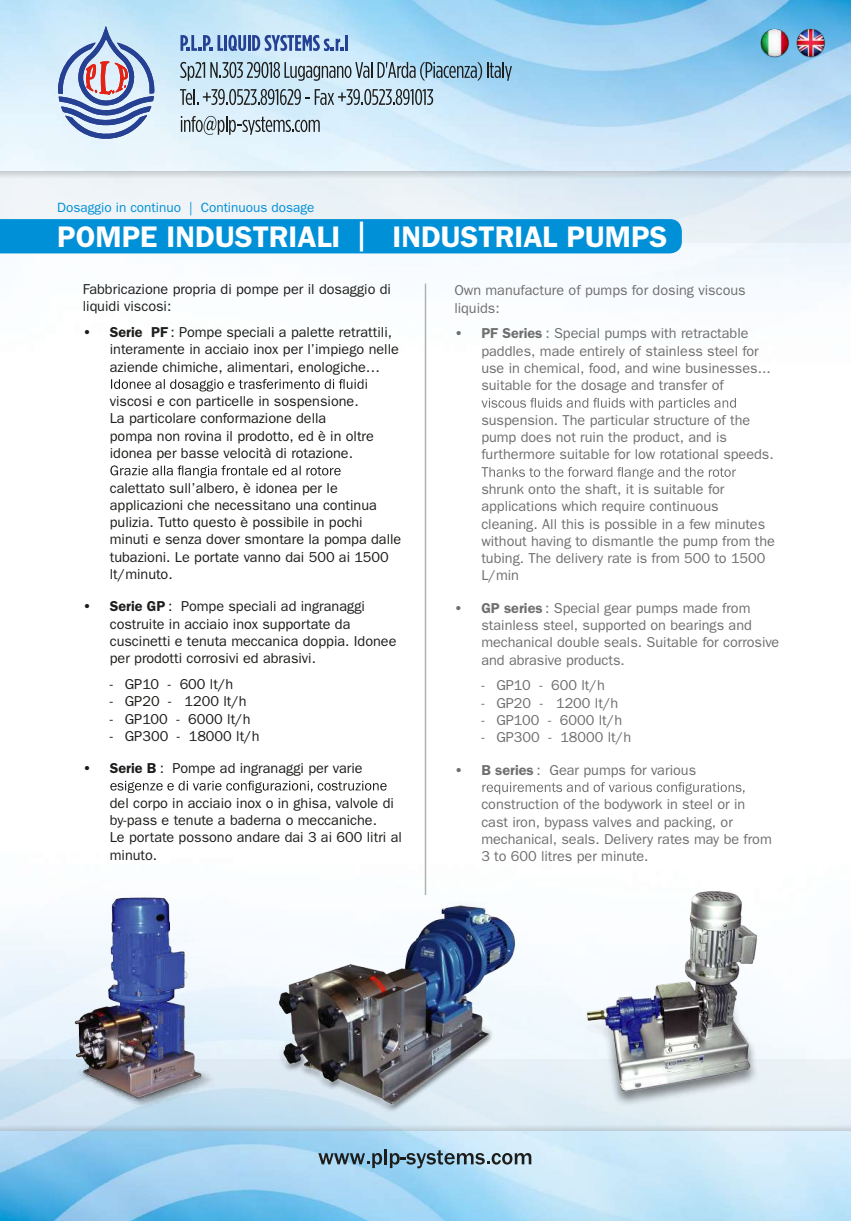
<style>
.page{position:relative;width:851px;height:1221px;background:#fff}
.page>*{position:absolute;margin:0;border:0;box-sizing:border-box;transform-origin:0 0}
.t1{font:600 29.85px "ITC Franklin Gothic Std";color:#fff}
.t2{font:14.4px/17.2px "ITC Franklin Gothic Std";color:#1d1d1b}
.t3{font:14.4px/17.2px "ITC Franklin Gothic Std";color:#706f6f}
.t4{font:13.5px "ITC Franklin Gothic Std";color:#0090d7}
.s1{font-weight:500;font-stretch:condensed}
.s2{font-weight:600}
</style>
<div class="page">
<img style="left:0;top:1130px;width:850px;height:90px">
<img style="left:0;top:0;width:850px;height:171px">
<svg style="left:0;top:172px;width:850px;height:71px;background:#e4edf3"></svg>
<svg style="left:0;top:1059px;width:850px;height:71px;background:#d2e4ef"></svg>
<img style="left:758px;top:27px;width:31px;height:31px">
<img style="left:794px;top:27px;width:32px;height:31px">
<img style="left:50px;top:897px;width:175px;height:227px">
<div style="left:0;top:219px;width:681px;height:34px;background:#0090d7"></div>
<svg style="left:111px;top:379px;width:256px;height:12px"></svg>
<svg style="left:110px;top:465px;width:230px;height:13px"></svg>
<svg style="left:110px;top:780px;width:276px;height:13px"></svg>
<svg style="left:481px;top:398px;width:254px;height:12px"></svg>
<svg style="left:481px;top:467px;width:254px;height:12px"></svg>
<svg style="left:482px;top:782px;width:262px;height:12px"></svg>
<hr style="left:424px;top:283px;width:2px;height:612px;background:#b2b2b2">
<img style="left:263px;top:905px;width:281px;height:215px">
<img style="left:572px;top:891px;width:233px;height:231px">
<svg style="left:180px;top:35px;width:164px;height:16px;background:#7c98c7"></svg>
<hr style="left:345px;top:35px;width:3px;height:16px;background:#254193">
<svg style="left:180px;top:62px;width:332px;height:19px;background:#96afbd"></svg>
<svg style="left:180px;top:89px;width:253px;height:16px;background:#9badb6"></svg>
<svg style="left:181px;top:116px;width:139px;height:19px;background:#adbbc2"></svg>
<svg style="left:58px;top:27px;width:97px;height:114px;background:#a7b3d2"></svg>
<svg style="left:318px;top:1152px;width:64px;height:15px"></svg>
<hr style="left:384px;top:1149px;width:3px;height:15px;background:#1d1d1b">
<svg style="left:390px;top:1150px;width:141px;height:18px;background:#89a5b5"></svg>
<p class="t4" style="left:57px;top:200px;width:259px">Dosaggio in continuo | Continuous dosage</p>
<h1 class="t1" style="left:57px;top:219px;width:611px">POMPE INDUSTRIALI <span class="s1">|</span> INDUSTRIAL PUMPS</h1>
<p class="t2" style="left:83px;top:280px;width:310px">Fabbricazione propria di pompe per il dosaggio di liquidi viscosi:</p>
<p class="t2" style="left:110px;top:323px;width:290px;text-indent:-27px"><span class="s2">• Serie PF</span> : Pompe speciali a palette retrattili, interamente in acciaio inox per l’impiego nelle aziende chimiche, alimentari, enologiche…</p>
<p class="t2" style="left:110px;top:392px;width:266px">viscosi e con particelle in sospensione.<br>La particolare conformazione della<br>pompa non rovina il prodotto, ed è in oltre idonea per basse velocità di rotazione.</p>
<p class="t2" style="left:110px;top:479px;width:293px">calettato sull’albero, è idonea per le applicazioni che necessitano una continua pulizia. Tutto questo è possibile in pochi minuti e senza dover smontare la pompa dalle tubazioni. Le portate vanno dai 500 ai 1500 lt/minuto.</p>
<p class="t2" style="left:110px;top:598px;width:288px;text-indent:-27px"><span class="s2">• Serie GP</span> : Pompe speciali ad ingranaggi costruite in acciaio inox supportate da cuscinetti e tenuta meccanica doppia. Idonee per prodotti corrosivi ed abrasivi.</p>
<p class="t2" style="left:110px;top:675px;width:125px">- GP10 - 600 lt/h</p>
<p class="t2" style="left:110px;top:692px;width:138px">- GP20 - 1200 lt/h</p>
<p class="t2" style="left:110px;top:710px;width:142px">- GP100 - 6000 lt/h</p>
<p class="t2" style="left:110px;top:727px;width:151px">- GP300 - 18000 lt/h</p>
<p class="t2" style="left:83px;top:759px;width:281px"><span class="s2">• Serie B</span> : Pompe ad ingranaggi per varie</p>
<p class="t2" style="left:110px;top:794px;width:293px">del corpo in acciaio inox o in ghisa, valvole di by-pass e tenute a baderna o meccaniche.<br>Le portate possono andare dai 3 ai 600 litri al minuto.</p>
<p class="t3" style="left:454px;top:282px;width:293px">Own manufacture of pumps for dosing viscous liquids:</p>
<p class="t3" style="left:481px;top:325px;width:291px;text-indent:-27px"><span class="s2">• PF Series</span> : Special pumps with retractable paddles, made entirely of stainless steel for use in chemical, food, and wine businesses... suitable for the dosage and transfer of</p>
<p class="t3" style="left:481px;top:411px;width:294px">suspension. The particular structure of the pump does not ruin the product, and is furthermore suitable for low rotational speeds.</p>
<p class="t3" style="left:481px;top:480px;width:295px">shrunk onto the shaft, it is suitable for applications which require continuous cleaning. All this is possible in a few minutes without having to dismantle the pump from the tubing. The delivery rate is from 500 to 1500<br>L/min</p>
<p class="t3" style="left:481px;top:599px;width:299px;text-indent:-27px"><span class="s2">• GP series</span> : Special gear pumps made from stainless steel, supported on bearings and mechanical double seals. Suitable for corrosive and abrasive products.</p>
<p class="t3" style="left:481px;top:677px;width:125px">- GP10 - 600 lt/h</p>
<p class="t3" style="left:481px;top:694px;width:138px">- GP20 - 1200 lt/h</p>
<p class="t3" style="left:481px;top:711px;width:142px">- GP100 - 6000 lt/h</p>
<p class="t3" style="left:481px;top:729px;width:151px">- GP300 - 18000 lt/h</p>
<p class="t3" style="left:454px;top:761px;width:243px"><span class="s2">• B series</span> : Gear pumps for various</p>
<p class="t3" style="left:481px;top:795px;width:292px">construction of the bodywork in steel or in cast iron, bypass valves and packing, or mechanical, seals. Delivery rates may be from 3 to 600 litres per minute.</p>
</div>
